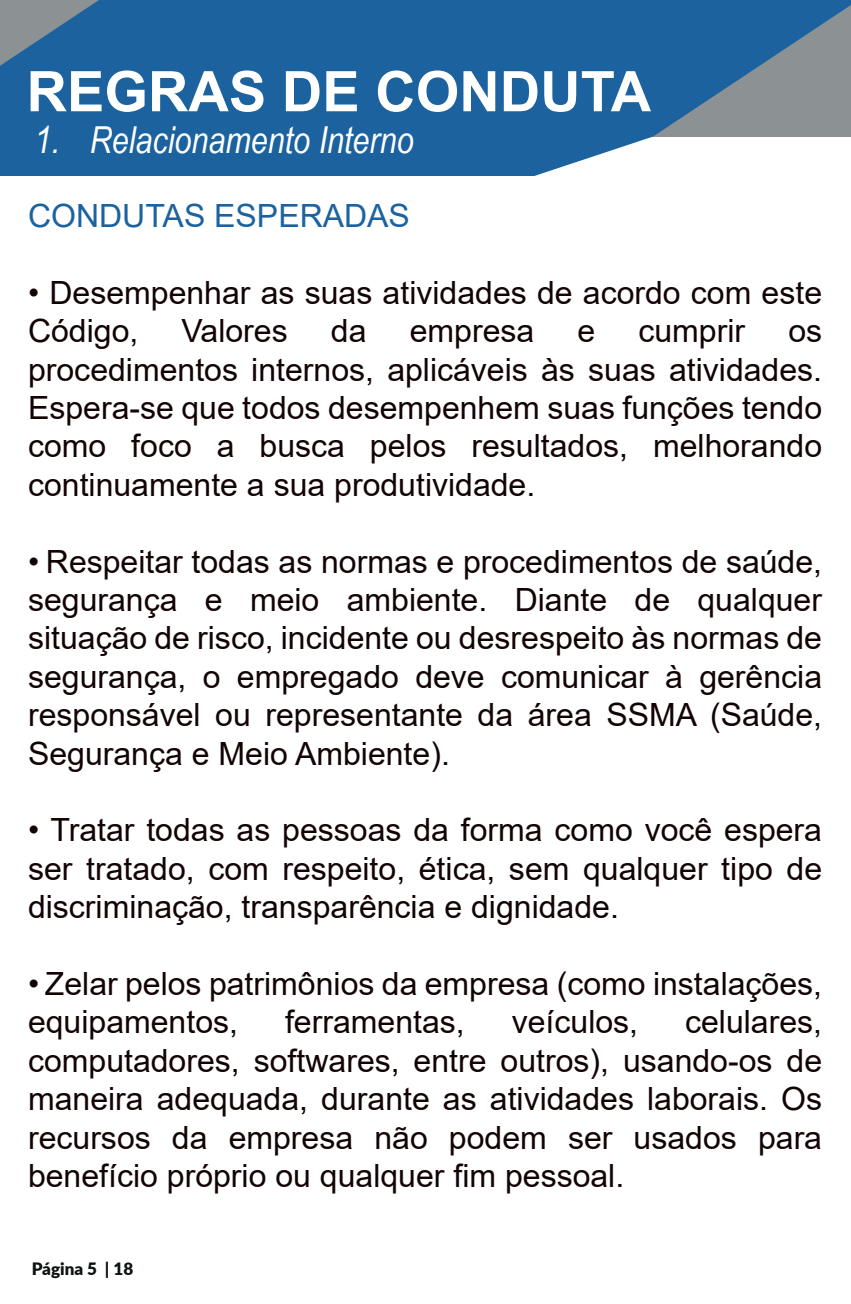
<style>
.page{position:relative;width:851px;height:1304px;background:#fff}
.page>*{position:absolute;margin:0;border:0;box-sizing:border-box;transform-origin:0 0}
.t1{font:700 56px "Arial";color:#fff}
.t2{font:italic 37.2px "Arial Narrow";color:#fff}
.t3{font:32px/38.4px "Arial";color:#120304;text-align:justify}
.t4{font:32px "Arial";color:#1b629f}
.t5{font:900 17.2px "Lato";color:#0e1212}
</style>
<div class="page">
<svg style="left:0;top:0;width:850px;height:176px;background:#3671a4"></svg>
<h1 class="t1" style="left:26px;top:52px;width:626px">REGRAS DE CONDUTA</h1>
<p class="t2" style="left:34px;top:114px;width:380px">1. Relacionamento Interno</p>
<p class="t4" style="left:28px;top:194px;width:383px">CONDUTAS ESPERADAS</p>
<p class="t3" style="left:28px;top:273px;width:795px">• Desempenhar as suas atividades de acordo com este<br>Código,</p>
<p class="t3" style="left:181px;top:311px;width:108px">Valores</p>
<p class="t3" style="left:331px;top:311px;width:37px">da</p>
<p class="t3" style="left:409px;top:311px;width:126px">empresa</p>
<p class="t3" style="left:577px;top:311px;width:19px">e</p>
<p class="t3" style="left:638px;top:311px;width:108px">cumprir</p>
<p class="t3" style="left:28px;top:311px;width:795px;text-indent:760px">os procedimentos internos, aplicáveis às suas atividades.<br>Espera-se que todos desempenhem suas funções tendo como foco a busca pelos resultados, melhorando continuamente a sua produtividade.</p>
<p class="t3" style="left:28px;top:542px;width:795px">• Respeitar todas as normas e procedimentos de saúde, segurança e meio ambiente. Diante de qualquer situação de risco, incidente ou desrespeito às normas de segurança, o empregado deve comunicar à gerência responsável ou representante da área SSMA (Saúde, Segurança e Meio Ambiente).</p>
<p class="t3" style="left:28px;top:811px;width:795px">• Tratar todas as pessoas da forma como você espera ser tratado, com respeito, ética, sem qualquer tipo de discriminação, transparência e dignidade.</p>
<p class="t3" style="left:28px;top:964px;width:795px">• Zelar pelos patrimônios da empresa (como instalações, equipamentos,</p>
<p class="t3" style="left:285px;top:1003px;width:181px">ferramentas,</p>
<p class="t3" style="left:511px;top:1003px;width:128px">veículos,</p>
<p class="t3" style="left:28px;top:1003px;width:795px;text-indent:657px">celulares, computadores, softwares, entre outros), usando-os de maneira adequada, durante as atividades laborais. Os recursos da empresa não podem ser usados para benefício próprio ou qualquer fim pessoal.</p>
<p class="t5" style="left:32px;top:1256px;width:103px">Página 5 | 18</p>
</div>
